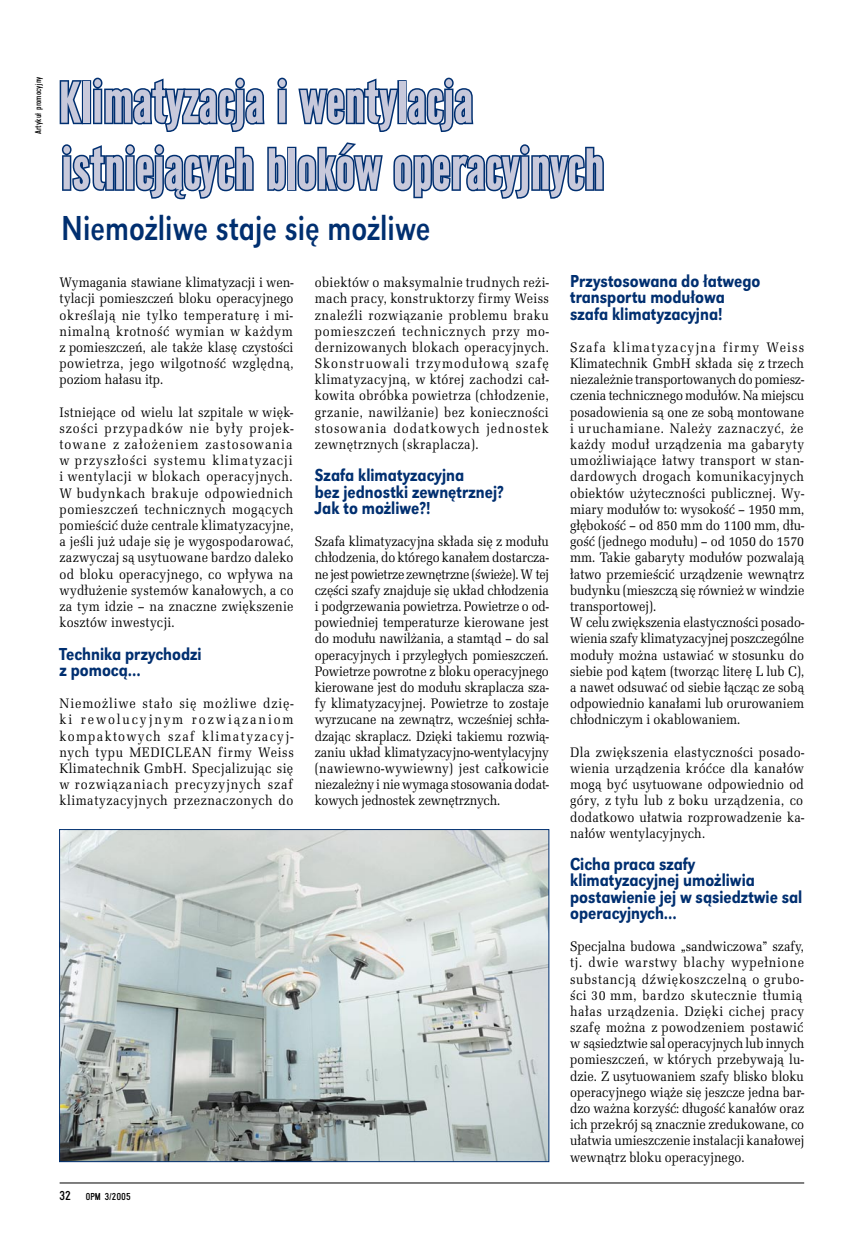
<style>
.page{position:relative;width:868px;height:1234px;background:#fff}
.page>*{position:absolute;margin:0;border:0;box-sizing:border-box;transform-origin:0 0}
.t1{font:61.5px/66.6px "URW Grotesk TCE Bol Con";color:#c8c9db;scale:.85 1}
.t2{font:36px "URW Grotesk TCE Reg Nar";color:#002f70;scale:.85 1}
.t3{font:500 18px/16.2px "URW Grotesk TCE";color:#002f70;scale:.85 1}
.t4{font:14.25px/16.2px "URW Latino TCE";color:#000;text-align:justify;scale:.9 1}
.t5{font:10.5px "Snv DCE Reg Con";color:#000}
.t6{font:9px "Snv DCE Reg Con";color:#000}
.s1{font-size:13.5px}
</style>
<div class="page">
<svg style="left:59px;top:77px;width:545px;height:123px"></svg>
<img style="left:61px;top:831px;width:486px;height:328px">
<div style="left:59px;top:829px;width:490px;height:332px;border:1px solid #002f70"></div>
<hr style="left:60px;top:1182px;width:744px;height:1px;background:#000">
<p class="t6" style="left:33px;top:134px;width:59px;rotate:-90deg">Artykuł promocyjny</p>
<h1 class="t1" style="left:61px;top:70px;width:640px">Klimatyzacja i wentylacja istniejących bloków operacyjnych</h1>
<h2 class="t2" style="left:61px;top:207px;width:436px">Niemożliwe staje się możliwe</h2>
<p class="t4" style="left:60px;top:274px;width:261px">Wymagania stawiane klimatyzacji i wen&shy;tylacji pomieszczeń bloku operacyjnego określają nie tylko temperaturę i mi&shy;nimalną krotność wymian w każdym z pomieszczeń, ale także klasę czystości powietrza, jego wilgotność względną, poziom hałasu itp.</p>
<p class="t4" style="left:60px;top:404px;width:261px">Istniejące od wielu lat szpitale w więk&shy;szości przypadków nie były projek&shy;towane z założeniem zastosowania w przyszłości systemu klimatyzacji i wentylacji w blokach operacyjnych.<br>W budynkach brakuje odpowiednich pomieszczeń technicznych mogących pomieścić duże centrale klimatyzacyjne, a jeśli już udaje się je wygospodarować, zazwyczaj są usytuowane bardzo daleko od bloku operacyjnego, co wpływa na wydłużenie systemów kanałowych, a co za tym idzie – na znaczne zwiększenie kosztów inwestycji.</p>
<p class="t3" style="left:60px;top:645px;width:168px">Technika przychodzi z pomocą…</p>
<p class="t4" style="left:60px;top:695px;width:261px">Niemożliwe stało się możliwe dzię&shy;ki rewolucyjnym rozwiązaniom kompaktowych szaf klimatyzacyj&shy;nych typu MEDICLEAN firmy Weiss Klimatechnik GmbH. Specjalizując się w rozwiązaniach precyzyjnych szaf klimatyzacyjnych przeznaczonych do</p>
<p class="t4" style="left:315px;top:274px;width:261px">obiektów o maksymalnie trudnych reżi&shy;mach pracy, konstruktorzy firmy Weiss znaleźli rozwiązanie problemu braku pomieszczeń technicznych przy mo&shy;dernizowanych blokach operacyjnych.<br>Skonstruowali trzymodułową szafę klimatyzacyjną, w której zachodzi cał&shy;kowita obróbka powietrza (chłodzenie, grzanie, nawilżanie) bez konieczności stosowania dodatkowych jednostek zewnętrznych (skraplacza).</p>
<p class="t3" style="left:315px;top:467px;width:224px">Szafa klimatyzacyjna<br>bez jednostki zewnętrznej?<br>Jak to możliwe?!</p>
<p class="t4" style="left:315px;top:533px;width:262px">Szafa klimatyzacyjna składa się z modułu chłodzenia, do którego kanałem dostarcza&shy;ne jest powietrze zewnętrzne (świeże). W tej części szafy znajduje się układ chłodzenia i podgrzewania powietrza. Powietrze o od&shy;powiedniej temperaturze kierowane jest do modułu nawilżania, a stamtąd – do sal operacyjnych i przyległych pomieszczeń.<br>Powietrze powrotne z bloku operacyjnego kierowane jest do modułu skraplacza sza&shy;fy klimatyzacyjnej. Powietrze to zostaje wyrzucane na zewnątrz, wcześniej schła&shy;dzając skraplacz. Dzięki takiemu rozwią&shy;zaniu układ klimatyzacyjno-wentylacyjny (nawiewno-wywiewny) jest całkowicie niezależny i nie wymaga stosowania dodat&shy;kowych jednostek zewnętrznych.</p>
<p class="t5" style="left:60px;top:1189px;width:73px"><span class="s1">32</span> OPM 3/2005</p>
<p class="t3" style="left:570px;top:273px;width:225px">Przystosowana do łatwego transportu modułowa szafa klimatyzacyjna!</p>
<p class="t4" style="left:570px;top:339px;width:262px;text-align:left">Szafa klimatyzacyjna firmy Weiss Klimatechnik GmbH składa się z trzech niezależnie transportowanych do pomiesz&shy;czenia technicznego modułów. Na miejscu posadowienia są one ze sobą montowane i uruchamiane. Należy zaznaczyć, że każdy moduł urządzenia ma gabaryty umożliwiające łatwy transport w stan&shy;dardowych drogach komunikacyjnych obiektów użyteczności publicznej. Wy&shy;miary modułów to: wysokość – 1950 mm, głębokość – od 850 mm do 1100 mm, dłu&shy;gość (jednego modułu) – od 1050 do 1570 mm. Takie gabaryty modułów pozwalają łatwo przemieścić urządzenie wewnątrz budynku (mieszczą się również w windzie transportowej).<br>W celu zwiększenia elastyczności posado&shy;wienia szafy klimatyzacyjnej poszczególne moduły można ustawiać w stosunku do siebie pod kątem (tworząc literę L lub C), a nawet odsuwać od siebie łącząc ze sobą odpowiednio kanałami lub orurowaniem chłodniczym i okablowaniem.</p>
<p class="t4" style="left:570px;top:744px;width:261px">Dla zwiększenia elastyczności posado&shy;wienia urządzenia króćce dla kanałów mogą być usytuowane odpowiednio od góry, z tyłu lub z boku urządzenia, co dodatkowo ułatwia rozprowadzenie ka&shy;nałów wentylacyjnych.</p>
<p class="t3" style="left:570px;top:855px;width:275px">Cicha praca szafy klimatyzacyjnej umożliwia postawienie jej w sąsiedztwie sal operacyjnych…</p>
<p class="t4" style="left:570px;top:938px;width:262px;text-align:left">Specjalna budowa „sandwiczowa” szafy, tj. dwie warstwy blachy wypełnione substancją dźwiękoszczelną o grubo&shy;ści 30 mm, bardzo skutecznie tłumią hałas urządzenia. Dzięki cichej pracy szafę można z powodzeniem postawić w sąsiedztwie sal operacyjnych lub innych pomieszczeń, w których przebywają lu&shy;dzie. Z usytuowaniem szafy blisko bloku operacyjnego wiąże się jeszcze jedna bar&shy;dzo ważna korzyść: długość kanałów oraz ich przekrój są znacznie zredukowane, co ułatwia umieszczenie instalacji kanałowej wewnątrz bloku operacyjnego.</p>
</div>
